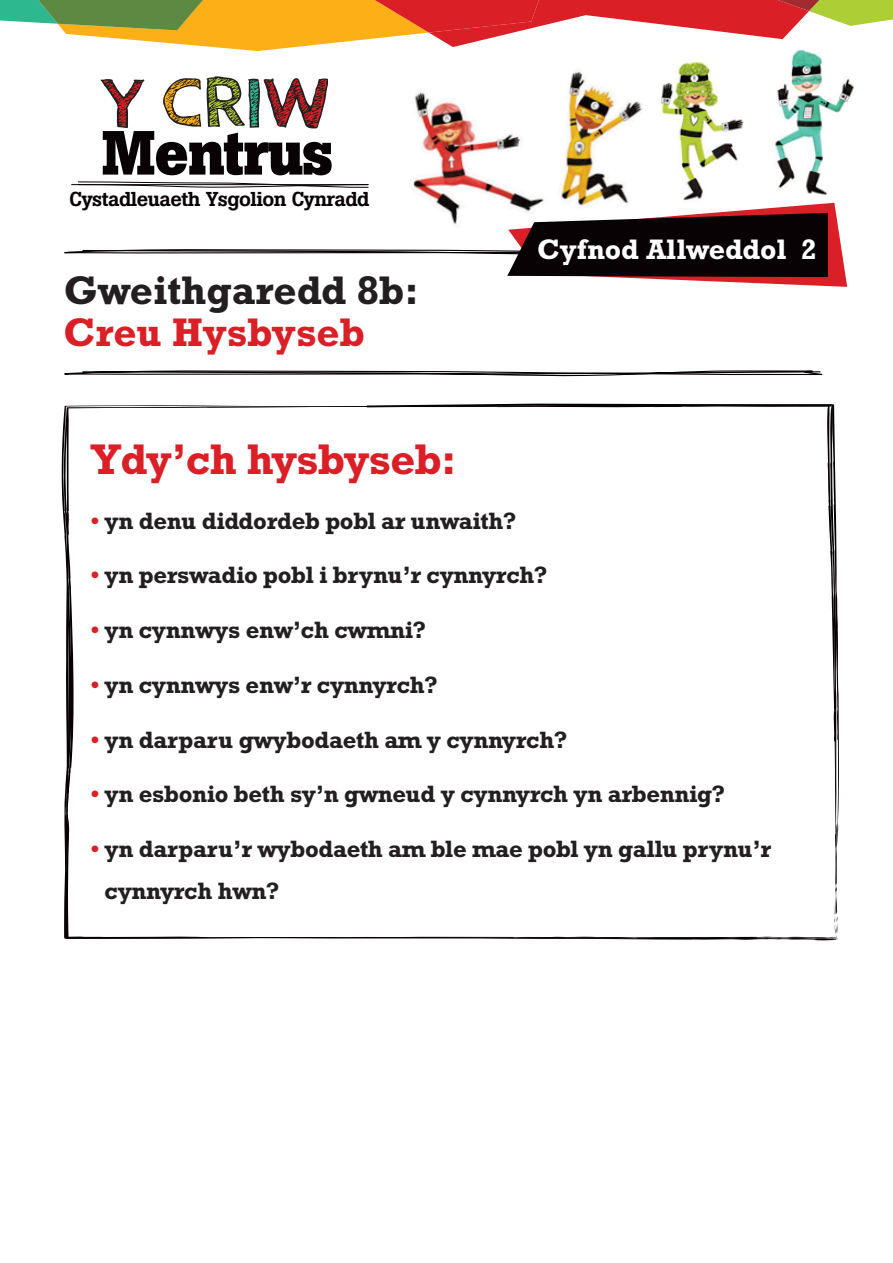
<style>
.page{position:relative;width:893px;height:1263px;background:#fff}
.page>*{position:absolute;margin:0;border:0;box-sizing:border-box;transform-origin:0 0}
.t1{font:700 61.65px "Boton";letter-spacing:-.02em;color:#090204}
.t2{font:700 43.5px "Rockwell";letter-spacing:-.015em;color:#da1f26}
.t3{font:700 40.5px "Rockwell";color:#231f20}
.t4{font:700 40.5px "Rockwell";color:#da1f26}
.t5{font:700 28.65px "Rockwell";color:#fff}
.t6{font:700 24px/42px "Rockwell";letter-spacing:-.015em;color:#231f20}
.t7{font:500 19.95px "Boton";letter-spacing:-.03em;color:#090204;scale:1.06 1}
.s1{color:#da1f26}
</style>
<div class="page">
<svg style="left:71px;top:181px;width:298px;height:7px"></svg>
<svg style="left:101px;top:79px;width:43px;height:49px"></svg>
<svg style="left:163px;top:76px;width:165px;height:52px"></svg>
<svg style="left:0;top:0;width:893px;height:51px"></svg>
<svg style="left:64px;top:370px;width:759px;height:6px"></svg>
<img style="left:413px;top:92px;width:131px;height:111px">
<img style="left:771px;top:47px;width:86px;height:148px">
<img style="left:659px;top:57px;width:85px;height:144px">
<img style="left:559px;top:71px;width:83px;height:132px">
<svg style="left:64px;top:203px;width:783px;height:84px"></svg>
<svg style="left:62px;top:405px;width:777px;height:535px"></svg>
<svg style="left:791px;top:937px;width:6px;height:2px"></svg>
<svg style="left:363px;top:404px;width:472px;height:4px"></svg>
<h1 class="t1" style="left:102px;top:131px;width:233px">Mentrus</h1>
<p class="t7" style="left:70px;top:192px;width:284px">Cystadleuaeth Ysgolion Cynradd</p>
<h3 class="t3" style="left:64px;top:276px;width:356px">Gweithgaredd 8b:</h3>
<h3 class="t4" style="left:64px;top:318px;width:303px">Creu Hysbyseb</h3>
<p class="t5" style="left:538px;top:239px;width:281px">Cyfnod Allweddol 2</p>
<h2 class="t2" style="left:91px;top:444px;width:367px">Ydy’ch hysbyseb:</h2>
<p class="t6" style="left:91px;top:502px;width:427px"><span class="s1">•</span> yn denu diddordeb pobl ar unwaith?</p>
<p class="t6" style="left:91px;top:557px;width:458px"><span class="s1">•</span> yn perswadio pobl i brynu’r cynnyrch?</p>
<p class="t6" style="left:91px;top:611px;width:337px"><span class="s1">•</span> yn cynnwys enw’ch cwmni?</p>
<p class="t6" style="left:91px;top:666px;width:349px"><span class="s1">•</span> yn cynnwys enw’r cynnyrch?</p>
<p class="t6" style="left:91px;top:721px;width:478px"><span class="s1">•</span> yn darparu gwybodaeth am y cynnyrch?</p>
<p class="t6" style="left:91px;top:776px;width:636px"><span class="s1">•</span> yn esbonio beth sy’n gwneud y cynnyrch yn arbennig?</p>
<p class="t6" style="left:105px;top:831px;width:668px;text-indent:-14px"><span class="s1">•</span> yn darparu’r wybodaeth am ble mae pobl yn gallu prynu’r cynnyrch hwn?</p>
</div>
